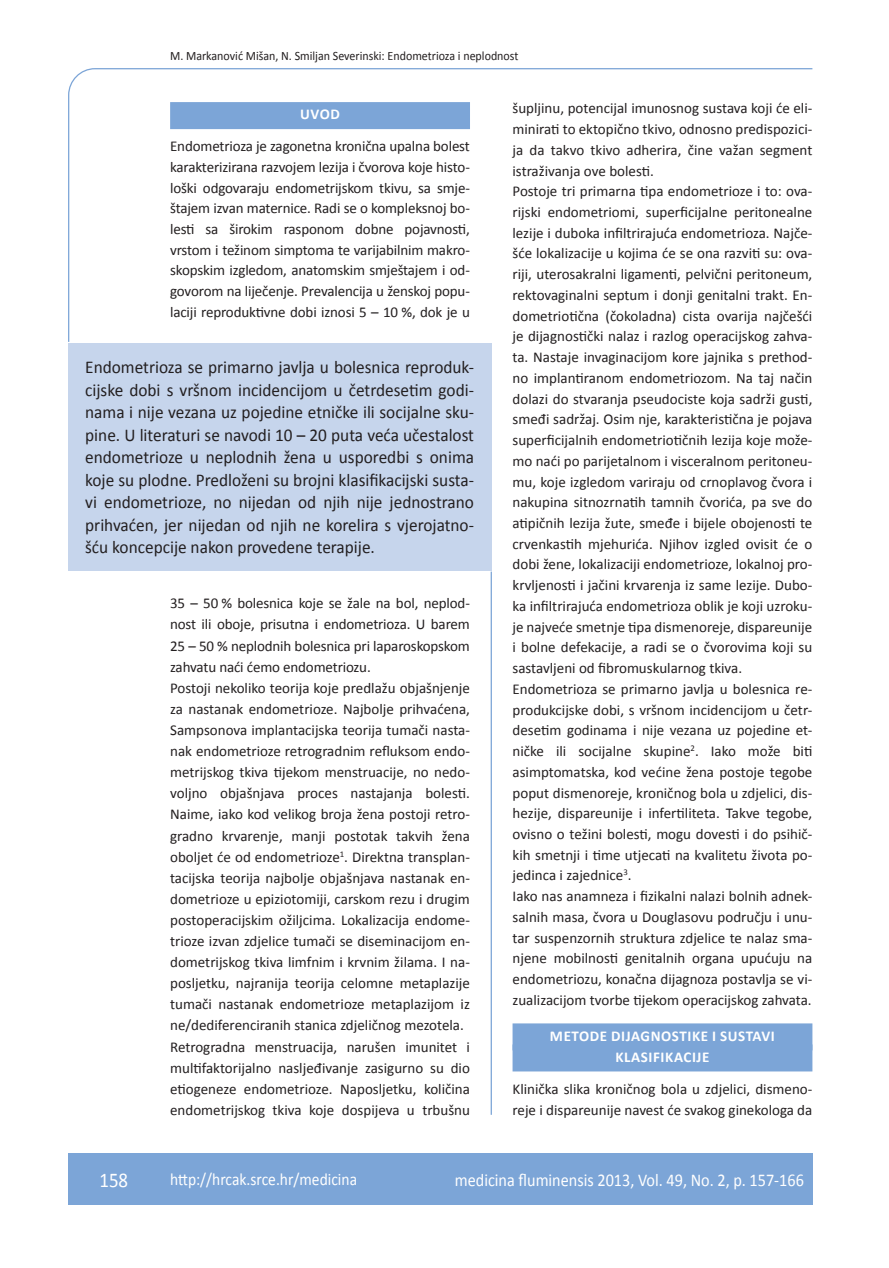
<style>
.page{position:relative;width:889px;height:1268px;background:#fff}
.page>*{position:absolute;margin:0;border:0;box-sizing:border-box;transform-origin:0 0}
.t1{font:21px "Calibri";color:#fff;scale:.9 1}
.t2{font:18px/22.5px "Calibri";color:#231f20;text-align:justify;scale:.96 1}
.t3{font:18px "Calibri";color:#fff;scale:.9 1}
.t4{font:17.25px "Calibri";color:#fff;scale:.9 1}
.t5{font:15px/20.7px "Calibri";color:#231f20}
.t6{font:700 15px/21px "Calibri";letter-spacing:.04em;color:#fff;text-align:center}
.t7{font:12.75px "Calibri";color:#231f20;scale:.94 1}
</style>
<div class="page">
<svg style="left:68px;top:68px;width:745px;height:274px"></svg>
<hr style="left:490px;top:571px;width:2px;height:543px;background:#7ca5d7">
<div style="left:68px;top:1152px;width:744px;height:51px;background:#7ca5d7"></div>
<div style="left:170px;top:102px;width:300px;height:27px;background:#7ca5d7"></div>
<div style="left:512px;top:1023px;width:300px;height:27px;background:#7ca5d7"></div>
<div style="left:512px;top:1044px;width:300px;height:27px;background:#7ca5d7"></div>
<div style="left:68px;top:342px;width:423px;height:228px;background:#c6d5ec"></div>
<p class="t7" style="left:170px;top:47px;width:372px">M. Markanović Mišan, N. Smiljan Severinski: Endometrioza i neplodnost</p>
<p class="t6" style="left:300px;top:103px;width:41px">UVOD</p>
<p class="t5" style="left:170px;top:135px;width:301px;text-align:justify">Endometrioza je zagonetna kronična upalna bolest karakterizirana razvojem lezija i čvorova koje histo&shy;loški odgovaraju endometrijskom tkivu, sa smje&shy;štajem izvan maternice. Radi se o kompleksnoj bo&shy;lesti sa širokim rasponom dobne pojavnosti, vrstom i težinom simptoma te varijabilnim makro&shy;skopskim izgledom, anatomskim smještajem i od&shy;govorom na liječenje. Prevalencija u ženskoj popu&shy;laciji reproduktivne dobi iznosi 5 – 10 %, dok je u</p>
<p class="t2" style="left:85px;top:355px;width:407px">Endometrioza se primarno javlja u bolesnica reproduk&shy;cijske dobi s vršnom incidencijom u četrdesetim godi&shy;nama i nije vezana uz pojedine etničke ili socijalne sku&shy;pine. U literaturi se navodi 10 – 20 puta veća učestalost endometrioze u neplodnih žena u usporedbi s onima koje su plodne. Predloženi su brojni klasifikacijski susta&shy;vi endometrioze, no nijedan od njih nije jednostrano prihvaćen, jer nijedan od njih ne korelira s vjerojatno&shy;šću koncepcije nakon provedene terapije.</p>
<p class="t5" style="left:170px;top:592px;width:301px;line-height:21.1px">35 – 50 % bolesnica koje se žale na bol, neplod&shy;nost ili oboje, prisutna i endometrioza. U barem 25 – 50 % neplodnih bolesnica pri laparoskopskom zahvatu naći ćemo endometriozu.<br>Postoji nekoliko teorija koje predlažu objašnjenje za nastanak endometrioze. Najbolje prihvaćena, Sampsonova implantacijska teorija tumači nasta&shy;nak endometrioze retrogradnim refluksom endo&shy;metrijskog tkiva tijekom menstruacije, no nedo&shy;voljno objašnjava proces nastajanja bolesti.<br>Naime, iako kod velikog broja žena postoji retro&shy;gradno krvarenje, manji postotak takvih žena oboljet će od endometrioze<sup>1</sup>. Direktna transplan&shy;tacijska teorija najbolje objašnjava nastanak en&shy;dometrioze u epiziotomiji, carskom rezu i drugim postoperacijskim ožiljcima. Lokalizacija endome&shy;trioze izvan zdjelice tumači se diseminacijom en&shy;dometrijskog tkiva limfnim i krvnim žilama. I na&shy;posljetku, najranija teorija celomne metaplazije tumači nastanak endometrioze metaplazijom iz ne/dediferenciranih stanica zdjeličnog mezotela.<br>Retrogradna menstruacija, narušen imunitet i multifaktorijalno nasljeđivanje zasigurno su dio etiogeneze endometrioze. Naposljetku, količina endometrijskog tkiva koje dospijeva u trbušnu</p>
<p class="t5" style="left:512px;top:97px;width:301px">šupljinu, potencijal imunosnog sustava koji će eli&shy;minirati to ektopično tkivo, odnosno predispozici&shy;ja da takvo tkivo adherira, čine važan segment istraživanja ove bolesti.<br>Postoje tri primarna tipa endometrioze i to: ova&shy;rijski endometriomi, superficijalne peritonealne lezije i duboka infiltrirajuća endometrioza. Najče&shy;šće lokalizacije u kojima će se ona razviti su: ova&shy;riji, uterosakralni ligamenti, pelvični peritoneum, rektovaginalni septum i donji genitalni trakt. En&shy;dometriotična (čokoladna) cista ovarija najčešći je dijagnostički nalaz i razlog operacijskog zahva&shy;ta. Nastaje invaginacijom kore jajnika s prethod&shy;no implantiranom endometriozom. Na taj način dolazi do stvaranja pseudociste koja sadrži gusti, smeđi sadržaj. Osim nje, karakteristična je pojava superficijalnih endometriotičnih lezija koje može&shy;mo naći po parijetalnom i visceralnom peritoneu&shy;mu, koje izgledom variraju od crnoplavog čvora i nakupina sitnozrnatih tamnih čvorića, pa sve do atipičnih lezija žute, smeđe i bijele obojenosti te crvenkastih mjehurića. Njihov izgled ovisit će o dobi žene, lokalizaciji endometrioze, lokalnoj pro&shy;krvljenosti i jačini krvarenja iz same lezije. Dubo&shy;ka infiltrirajuća endometrioza oblik je koji uzroku&shy;je najveće smetnje tipa dismenoreje, dispareunije i bolne defekacije, a radi se o čvorovima koji su sastavljeni od fibromuskularnog tkiva.<br>Endometrioza se primarno javlja u bolesnica re&shy;produkcijske dobi, s vršnom incidencijom u četr&shy;desetim godinama i nije vezana uz pojedine et&shy;ničke ili socijalne skupine<sup>2</sup>. Iako može biti asimptomatska, kod većine žena postoje tegobe poput dismenoreje, kroničnog bola u zdjelici, dis&shy;hezije, dispareunije i infertiliteta. Takve tegobe, ovisno o težini bolesti, mogu dovesti i do psihič&shy;kih smetnji i time utjecati na kvalitetu života po&shy;jedinca i zajednice<sup>3</sup>.<br>Iako nas anamneza i fizikalni nalazi bolnih adnek&shy;salnih masa, čvora u Douglasovu području i unu&shy;tar suspenzornih struktura zdjelice te nalaz sma&shy;njene mobilnosti genitalnih organa upućuju na endometriozu, konačna dijagnoza postavlja se vi&shy;zualizacijom tvorbe tijekom operacijskog zahvata.</p>
<p class="t6" style="left:550px;top:1024px;width:226px">METODE DIJAGNOSTIKE I SUSTAVI<br>KLASIFIKACIJE</p>
<p class="t5" style="left:512px;top:1077px;width:301px">Klinička slika kroničnog bola u zdjelici, dismeno&shy;reje i dispareunije navest će svakog ginekologa da</p>
<h1 class="t1" style="left:99px;top:1166px;width:33px">158</h1>
<p class="t4" style="left:170px;top:1167px;width:209px">http://hrcak.srce.hr/medicina</p>
<p class="t3" style="left:455px;top:1168px;width:389px">medicina fluminensis 2013, Vol. 49, No. 2, p. 157-166</p>
</div>
